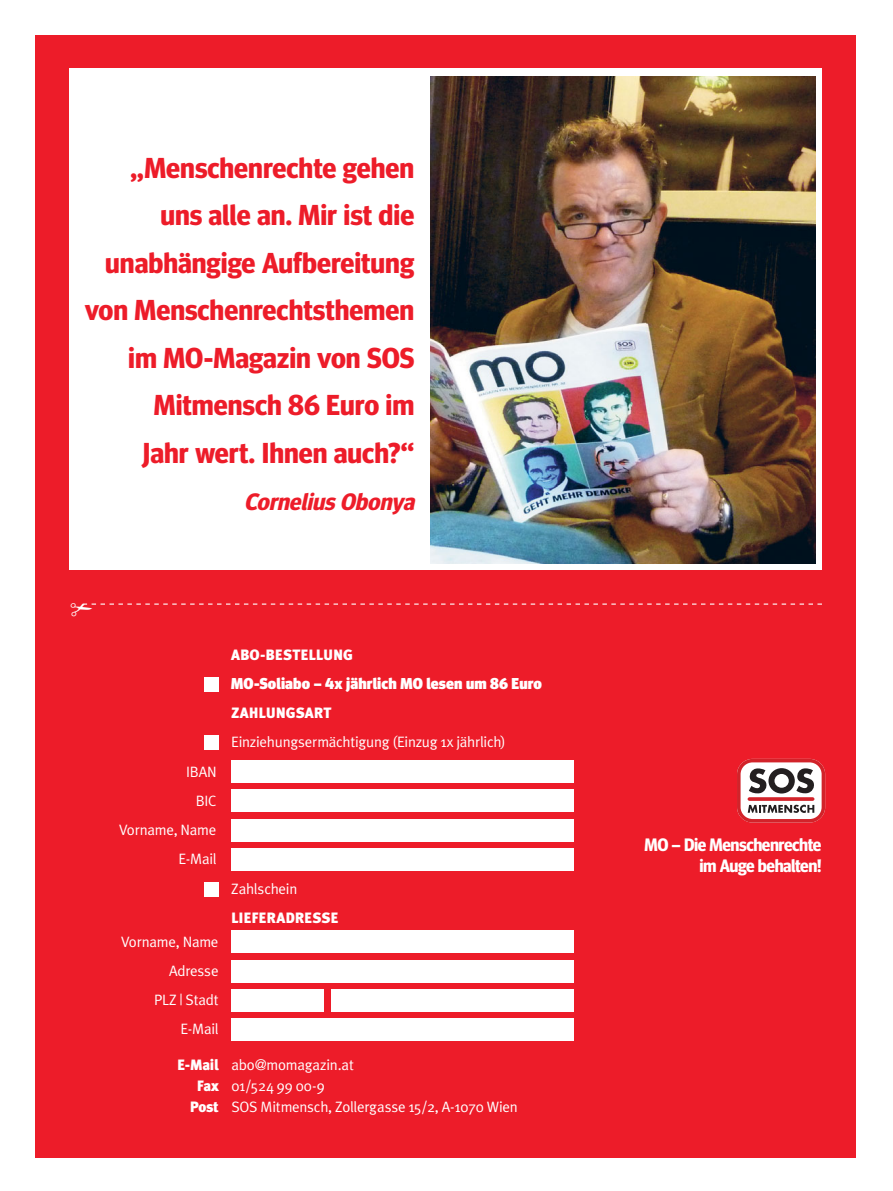
<style>
.page{position:relative;width:893px;height:1191px;background:#fff}
.page>*{position:absolute;margin:0;border:0;box-sizing:border-box;transform-origin:0 0}
.t1{font:700 28.8px/47.4px "Meta Headline";color:#ed1c29;text-align:right}
.t2{font:italic 700 23.7px "Meta Headline";color:#ed1c29}
.t3{font:700 18px/21px "Meta Headline";letter-spacing:-.025em;color:#fff;text-align:right}
.t4{font:900 15.75px "Meta Headline";letter-spacing:.01em;color:#fff}
.t5{font:15px/29.2px "Meta Plus Normal";letter-spacing:-.015em;color:#fff;text-align:right}
.t6{font:900 15px "Meta Plus";color:#fff}
.s1{font-family:"Meta Plus";font-weight:900}
</style>
<div class="page">
<div style="left:35px;top:35px;width:821px;height:1122px;background:#ed1c29"></div>
<div style="left:69px;top:69px;width:753px;height:501px;background:#fff"></div>
<img style="left:430px;top:76px;width:386px;height:488px">
<div style="left:204px;top:735px;width:15px;height:15px;background:#fff"></div>
<div style="left:204px;top:676px;width:15px;height:15px;background:#fff"></div>
<div style="left:204px;top:882px;width:15px;height:14px;background:#fff"></div>
<div style="left:231px;top:989px;width:93px;height:23px;background:#fff"></div>
<div style="left:231px;top:818px;width:343px;height:23px;background:#fff"></div>
<div style="left:231px;top:930px;width:343px;height:23px;background:#fff"></div>
<div style="left:231px;top:760px;width:343px;height:23px;background:#fff"></div>
<div style="left:231px;top:959px;width:343px;height:23px;background:#fff"></div>
<div style="left:231px;top:789px;width:343px;height:23px;background:#fff"></div>
<div style="left:231px;top:1018px;width:343px;height:23px;background:#fff"></div>
<div style="left:231px;top:847px;width:343px;height:23px;background:#fff"></div>
<div style="left:331px;top:989px;width:243px;height:23px;background:#fff"></div>
<svg style="left:737px;top:759px;width:88px;height:63px;background:#c59a9c"></svg>
<svg style="left:82px;top:603px;width:740px;height:2px"></svg>
<h1 class="t1" style="left:85px;top:146px;width:331px">„Menschenrechte gehen uns alle an. Mir ist die unabhängige Aufbereitung von Menschenrechtsthemen im MO-Magazin von SOS<br>Mitmensch 86 Euro im<br>Jahr wert. Ihnen auch?“</h1>
<h2 class="t2" style="left:244px;top:493px;width:176px">Cornelius Obonya</h2>
<p class="t5" style="left:119px;top:757px;width:99px">IBAN<br>BIC<br>Vorname, Name<br>E-Mail</p>
<p class="t6" style="left:231px;top:649px;width:123px">ABO-BESTELLUNG</p>
<p class="t4" style="left:231px;top:674px;width:312px">MO-Soliabo – 4x jährlich MO lesen um 86 Euro</p>
<p class="t6" style="left:231px;top:707px;width:102px">ZAHLUNGSART</p>
<p class="t5" style="left:231px;top:728px;width:276px">Einziehungsermächtigung (Einzug 1x jährlich)</p>
<p class="t5" style="left:231px;top:874px;width:68px">Zahlschein</p>
<p class="t6" style="left:231px;top:912px;width:109px">LIEFERADRESSE</p>
<p class="t5" style="left:121px;top:927px;width:99px">Vorname, Name<br>Adresse<br>PLZ | Stadt<br>E-Mail</p>
<p class="t5" style="left:177px;top:1051px;width:178px"><span class="s1">E-Mail</span> abo@momagazin.at</p>
<p class="t5" style="left:197px;top:1072px;width:130px"><span class="s1">Fax</span> 01/524 99 00-9</p>
<p class="t5" style="left:190px;top:1093px;width:330px"><span class="s1">Post</span> SOS Mitmensch, Zollergasse 15/2, A-1070 Wien</p>
<p class="t3" style="left:644px;top:835px;width:179px">MO – Die Menschenrechte im Auge behalten!</p>
</div>
